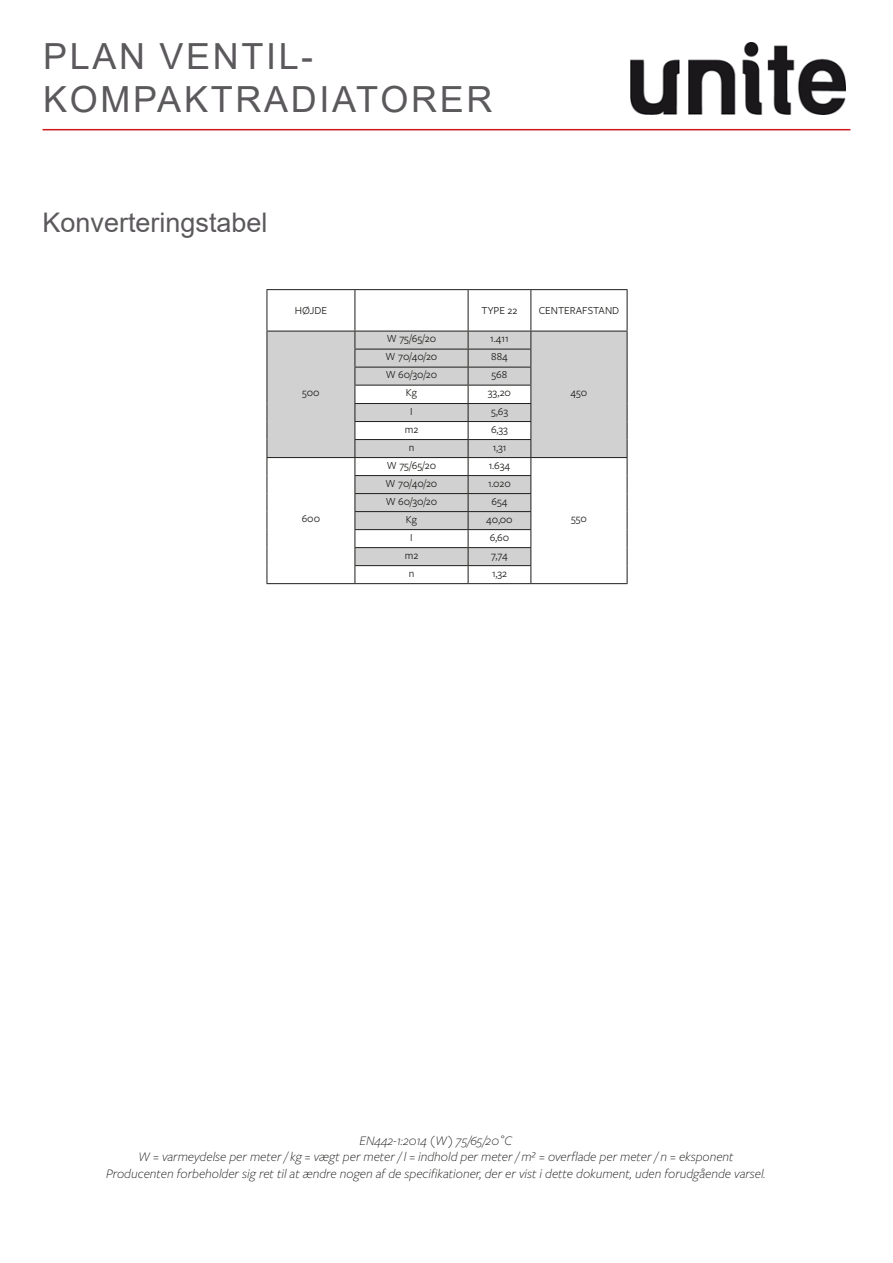
<style>
.page{position:relative;width:893px;height:1263px;background:#fff}
.page>*{position:absolute;margin:0;border:0;box-sizing:border-box;transform-origin:0 0}
.t1{font:36px "Arial";letter-spacing:.075em;color:#5c595c}
.t2{font:27px "Arial";color:#5c595c}
.t3{font:italic 300 13.5px "Freight Sans Pro";color:#1d1d1b}
.t4{font:11.1px "Freight Sans Pro";color:#1d1d1b}
</style>
<div class="page">
<img style="left:630px;top:43px;width:215px;height:72px">
<hr style="left:43px;top:129px;width:807px;height:1px;background:#cd171a">
<svg style="left:267px;top:332px;width:360px;height:234px;fill:#d1d1d1"></svg>
<hr style="left:266px;top:289px;width:89px;height:1px;background:#1d1d1b">
<hr style="left:266px;top:290px;width:1px;height:41px;background:#1d1d1b">
<hr style="left:355px;top:289px;width:113px;height:1px;background:#1d1d1b">
<hr style="left:354px;top:290px;width:1px;height:41px;background:#1d1d1b">
<hr style="left:468px;top:289px;width:63px;height:1px;background:#1d1d1b">
<hr style="left:468px;top:290px;width:1px;height:41px;background:#1d1d1b">
<hr style="left:531px;top:289px;width:97px;height:1px;background:#1d1d1b">
<hr style="left:530px;top:290px;width:1px;height:41px;background:#1d1d1b">
<hr style="left:627px;top:290px;width:1px;height:41px;background:#1d1d1b">
<hr style="left:266px;top:331px;width:89px;height:1px;background:#1d1d1b">
<hr style="left:355px;top:331px;width:113px;height:1px;background:#1d1d1b">
<hr style="left:468px;top:331px;width:63px;height:1px;background:#1d1d1b">
<hr style="left:531px;top:331px;width:97px;height:1px;background:#1d1d1b">
<hr style="left:354px;top:349px;width:114px;height:1px;background:#1d1d1b">
<hr style="left:468px;top:349px;width:63px;height:1px;background:#1d1d1b">
<hr style="left:354px;top:367px;width:114px;height:1px;background:#1d1d1b">
<hr style="left:468px;top:367px;width:63px;height:1px;background:#1d1d1b">
<hr style="left:354px;top:385px;width:114px;height:1px;background:#1d1d1b">
<hr style="left:468px;top:385px;width:63px;height:1px;background:#1d1d1b">
<hr style="left:354px;top:403px;width:114px;height:1px;background:#1d1d1b">
<hr style="left:468px;top:403px;width:63px;height:1px;background:#1d1d1b">
<hr style="left:354px;top:421px;width:114px;height:1px;background:#1d1d1b">
<hr style="left:468px;top:421px;width:63px;height:1px;background:#1d1d1b">
<hr style="left:354px;top:439px;width:114px;height:1px;background:#1d1d1b">
<hr style="left:468px;top:439px;width:63px;height:1px;background:#1d1d1b">
<hr style="left:266px;top:457px;width:89px;height:1px;background:#1d1d1b">
<hr style="left:355px;top:457px;width:113px;height:1px;background:#1d1d1b">
<hr style="left:468px;top:457px;width:63px;height:1px;background:#1d1d1b">
<hr style="left:531px;top:457px;width:97px;height:1px;background:#1d1d1b">
<hr style="left:354px;top:475px;width:114px;height:1px;background:#1d1d1b">
<hr style="left:468px;top:475px;width:63px;height:1px;background:#1d1d1b">
<hr style="left:354px;top:493px;width:114px;height:1px;background:#1d1d1b">
<hr style="left:468px;top:493px;width:63px;height:1px;background:#1d1d1b">
<hr style="left:354px;top:511px;width:114px;height:1px;background:#1d1d1b">
<hr style="left:468px;top:511px;width:63px;height:1px;background:#1d1d1b">
<hr style="left:354px;top:529px;width:114px;height:1px;background:#1d1d1b">
<hr style="left:468px;top:529px;width:63px;height:1px;background:#1d1d1b">
<hr style="left:354px;top:547px;width:114px;height:1px;background:#1d1d1b">
<hr style="left:468px;top:547px;width:63px;height:1px;background:#1d1d1b">
<svg style="left:266px;top:332px;width:1px;height:251px"></svg>
<hr style="left:354px;top:565px;width:114px;height:1px;background:#1d1d1b">
<svg style="left:354px;top:332px;width:1px;height:251px"></svg>
<hr style="left:468px;top:565px;width:63px;height:1px;background:#1d1d1b">
<svg style="left:468px;top:332px;width:1px;height:251px"></svg>
<svg style="left:530px;top:332px;width:1px;height:251px"></svg>
<svg style="left:627px;top:332px;width:1px;height:251px"></svg>
<hr style="left:266px;top:583px;width:89px;height:1px;background:#1d1d1b">
<hr style="left:355px;top:583px;width:113px;height:1px;background:#1d1d1b">
<hr style="left:468px;top:583px;width:63px;height:1px;background:#1d1d1b">
<hr style="left:531px;top:583px;width:97px;height:1px;background:#1d1d1b">
<p class="t1" style="left:43px;top:31px;width:271px">PLAN VENTIL-</p>
<p class="t1" style="left:43px;top:74px;width:451px">KOMPAKTRADIATORER</p>
<p class="t2" style="left:43px;top:204px;width:227px">Konverteringstabel</p>
<p class="t4" style="left:295px;top:303px;width:34px">HØJDE</p>
<p class="t4" style="left:482px;top:303px;width:37px">TYPE 22</p>
<p class="t4" style="left:539px;top:303px;width:82px">CENTERAFSTAND</p>
<p class="t4" style="left:302px;top:385px;width:19px">500</p>
<p class="t4" style="left:302px;top:511px;width:20px">600</p>
<p class="t4" style="left:387px;top:331px;width:51px">W 75/65/20</p>
<p class="t4" style="left:490px;top:331px;width:20px">1.411</p>
<p class="t4" style="left:386px;top:349px;width:53px">W 70/40/20</p>
<p class="t4" style="left:491px;top:349px;width:18px">884</p>
<p class="t4" style="left:386px;top:367px;width:53px">W 60/30/20</p>
<p class="t4" style="left:492px;top:367px;width:17px">568</p>
<p class="t4" style="left:406px;top:385px;width:13px">Kg</p>
<p class="t4" style="left:488px;top:385px;width:25px">33,20</p>
<p class="t4" style="left:410px;top:404px;width:4px">I</p>
<p class="t4" style="left:491px;top:404px;width:18px">5,63</p>
<p class="t4" style="left:405px;top:422px;width:15px">m2</p>
<p class="t4" style="left:491px;top:422px;width:18px">6,33</p>
<p class="t4" style="left:409px;top:440px;width:7px">n</p>
<p class="t4" style="left:493px;top:440px;width:15px">1,31</p>
<p class="t4" style="left:387px;top:458px;width:51px">W 75/65/20</p>
<p class="t4" style="left:489px;top:458px;width:23px">1.634</p>
<p class="t4" style="left:386px;top:476px;width:53px">W 70/40/20</p>
<p class="t4" style="left:488px;top:476px;width:24px">1.020</p>
<p class="t4" style="left:386px;top:494px;width:53px">W 60/30/20</p>
<p class="t4" style="left:492px;top:494px;width:17px">654</p>
<p class="t4" style="left:406px;top:512px;width:13px">Kg</p>
<p class="t4" style="left:486px;top:512px;width:28px">40,00</p>
<p class="t4" style="left:410px;top:530px;width:4px">I</p>
<p class="t4" style="left:490px;top:530px;width:21px">6,60</p>
<p class="t4" style="left:405px;top:548px;width:15px">m2</p>
<p class="t4" style="left:491px;top:548px;width:18px">7,74</p>
<p class="t4" style="left:409px;top:566px;width:7px">n</p>
<p class="t4" style="left:492px;top:566px;width:16px">1,32</p>
<p class="t4" style="left:571px;top:385px;width:18px">450</p>
<p class="t4" style="left:571px;top:511px;width:17px">550</p>
<p class="t3" style="left:359px;top:1132px;width:154px">EN442-1:2014 (W) 75/65/20˚C</p>
<p class="t3" style="left:138px;top:1148px;width:597px">W = varmeydelse per meter / kg = vægt per meter / l = indhold per meter / m² = overflade per meter / n = eksponent</p>
<p class="t3" style="left:106px;top:1164px;width:661px">Producenten forbeholder sig ret til at ændre nogen af de specifikationer, der er vist i dette dokument, uden forudgående varsel.</p>
</div>
